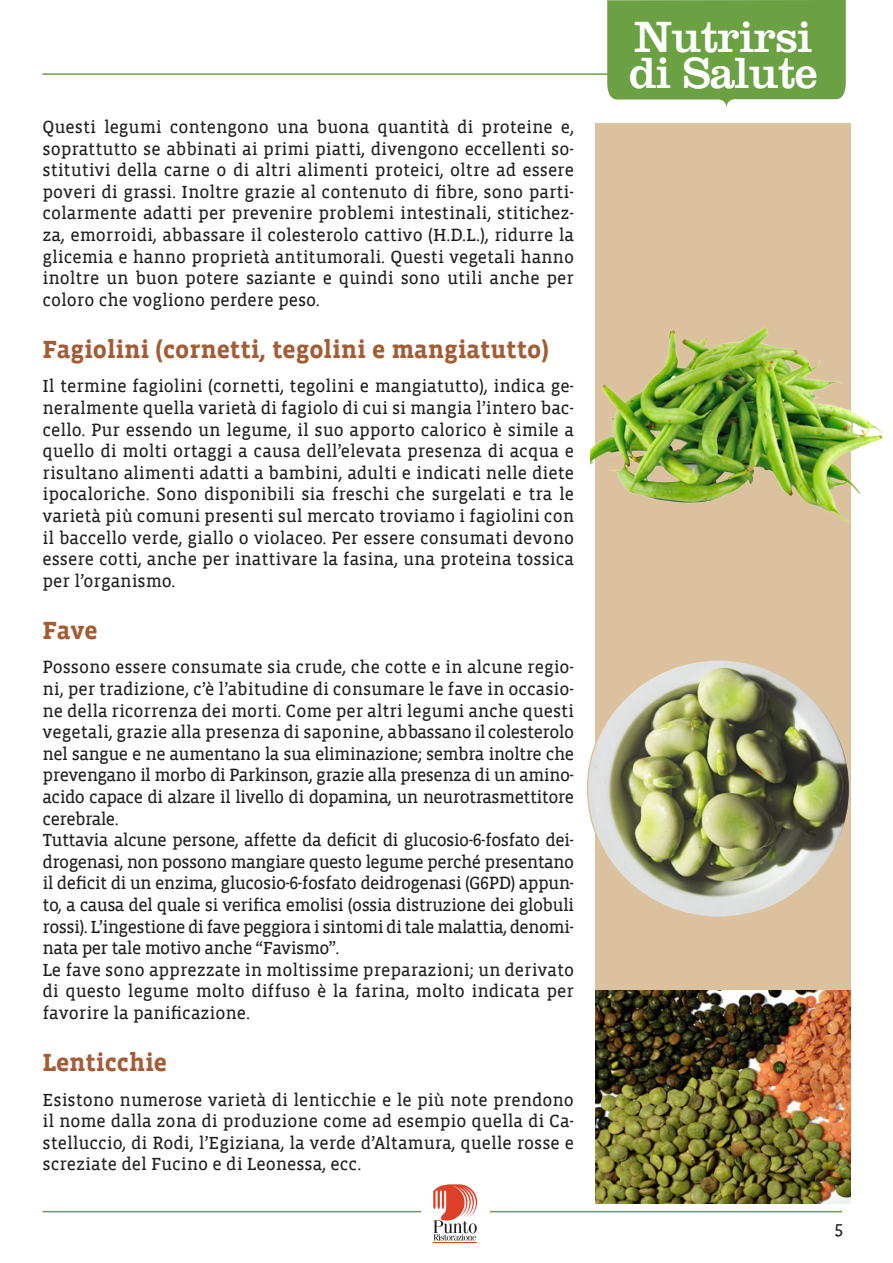
<style>
.page{position:relative;width:893px;height:1263px;background:#fff}
.page>*{position:absolute;margin:0;border:0;box-sizing:border-box;transform-origin:0 0}
.t1{font:45.45px "Clarendon";letter-spacing:-.02em;color:#fff}
.Domande{font:700 25.5px "Vista Slab";color:#a45c34}
.t2{font:18px/21.6px "Vista Slab Reg";color:#231f20;text-align:justify}
</style>
<div class="page">
<hr style="left:43px;top:1211px;width:799px;height:1px;background:#6ba043">
<hr style="left:43px;top:73px;width:799px;height:2px;background:#6ba043">
<div style="left:421px;top:1182px;width:68px;height:60px;background:#fff"></div>
<hr style="left:433px;top:1242px;width:44px;height:1px;background:#dd3f27">
<svg style="left:433px;top:1184px;width:44px;height:56px"></svg>
<div style="left:595px;top:123px;width:255px;height:1080px;background:#dbc19d"></div>
<img style="left:590px;top:294px;width:294px;height:250px">
<img style="left:595px;top:991px;width:255px;height:212px">
<img style="left:588px;top:662px;width:259px;height:253px">
<svg style="left:607px;top:0;width:239px;height:108px;background:#77a752"></svg>
<p class="t2" style="left:43px;top:117px;width:533px">Questi legumi contengono una buona quantità di proteine e, soprattutto se abbinati ai primi piatti, divengono eccellenti so&shy;stitutivi della carne o di altri alimenti proteici, oltre ad essere poveri di grassi. Inoltre grazie al contenuto di fibre, sono parti&shy;colarmente adatti per prevenire problemi intestinali, stitichez&shy;za, emorroidi, abbassare il colesterolo cattivo (H.D.L.), ridurre la glicemia e hanno proprietà antitumorali. Questi vegetali hanno inoltre un buon potere saziante e quindi sono utili anche per coloro che vogliono perdere peso.</p>
<p class="Domande" style="left:43px;top:336px;width:508px">Fagiolini (cornetti, tegolini e mangiatutto)</p>
<p class="t2" style="left:43px;top:376px;width:533px">Il termine fagiolini (cornetti, tegolini e mangiatutto), indica ge&shy;neralmente quella varietà di fagiolo di cui si mangia l’intero bac&shy;cello. Pur essendo un legume, il suo apporto calorico è simile a quello di molti ortaggi a causa dell’elevata presenza di acqua e risultano alimenti adatti a bambini, adulti e indicati nelle diete ipocaloriche. Sono disponibili sia freschi che surgelati e tra le varietà più comuni presenti sul mercato troviamo i fagiolini con il baccello verde, giallo o violaceo. Per essere consumati devono essere cotti, anche per inattivare la fasina, una proteina tossica per l’organismo.</p>
<p class="Domande" style="left:43px;top:617px;width:57px">Fave</p>
<p class="t2" style="left:43px;top:657px;width:533px">Possono essere consumate sia crude, che cotte e in alcune regio&shy;ni, per tradizione, c’è l’abitudine di consumare le fave in occasio&shy;ne della ricorrenza dei morti. Come per altri legumi anche questi vegetali, grazie alla presenza di saponine, abbassano il colesterolo nel sangue e ne aumentano la sua eliminazione; sembra inoltre che prevengano il morbo di Parkinson, grazie alla presenza di un amino&shy;acido capace di alzare il livello di dopamina, un neurotrasmettitore cerebrale.</p>
<p class="t2" style="left:43px;top:830px;width:533px">Tuttavia alcune persone, affette da deficit di glucosio-6-fosfato dei&shy;drogenasi, non possono mangiare questo legume perché presentano il deficit di un enzima, glucosio-6-fosfato deidrogenasi (G6PD) appun&shy;to, a causa del quale si verifica emolisi (ossia distruzione dei globuli rossi). L’ingestione di fave peggiora i sintomi di tale malattia, denomi&shy;nata per tale motivo anche “Favismo”.</p>
<p class="t2" style="left:43px;top:959px;width:533px">Le fave sono apprezzate in moltissime preparazioni; un derivato di questo legume molto diffuso è la farina, molto indicata per favorire la panificazione.</p>
<p class="Domande" style="left:43px;top:1049px;width:126px">Lenticchie</p>
<p class="t2" style="left:43px;top:1089px;width:533px">Esistono numerose varietà di lenticchie e le più note prendono il nome dalla zona di produzione come ad esempio quella di Ca&shy;stelluccio, di Rodi, l’Egiziana, la verde d’Altamura, quelle rosse e screziate del Fucino e di Leonessa, ecc.</p>
<p class="t1" style="left:634px;top:10px;width:180px">Nutrirsi</p>
<p class="t1" style="left:629px;top:46px;width:190px">di Salute</p>
<p class="t2" style="left:834px;top:1218px;width:10px">5</p>
</div>
